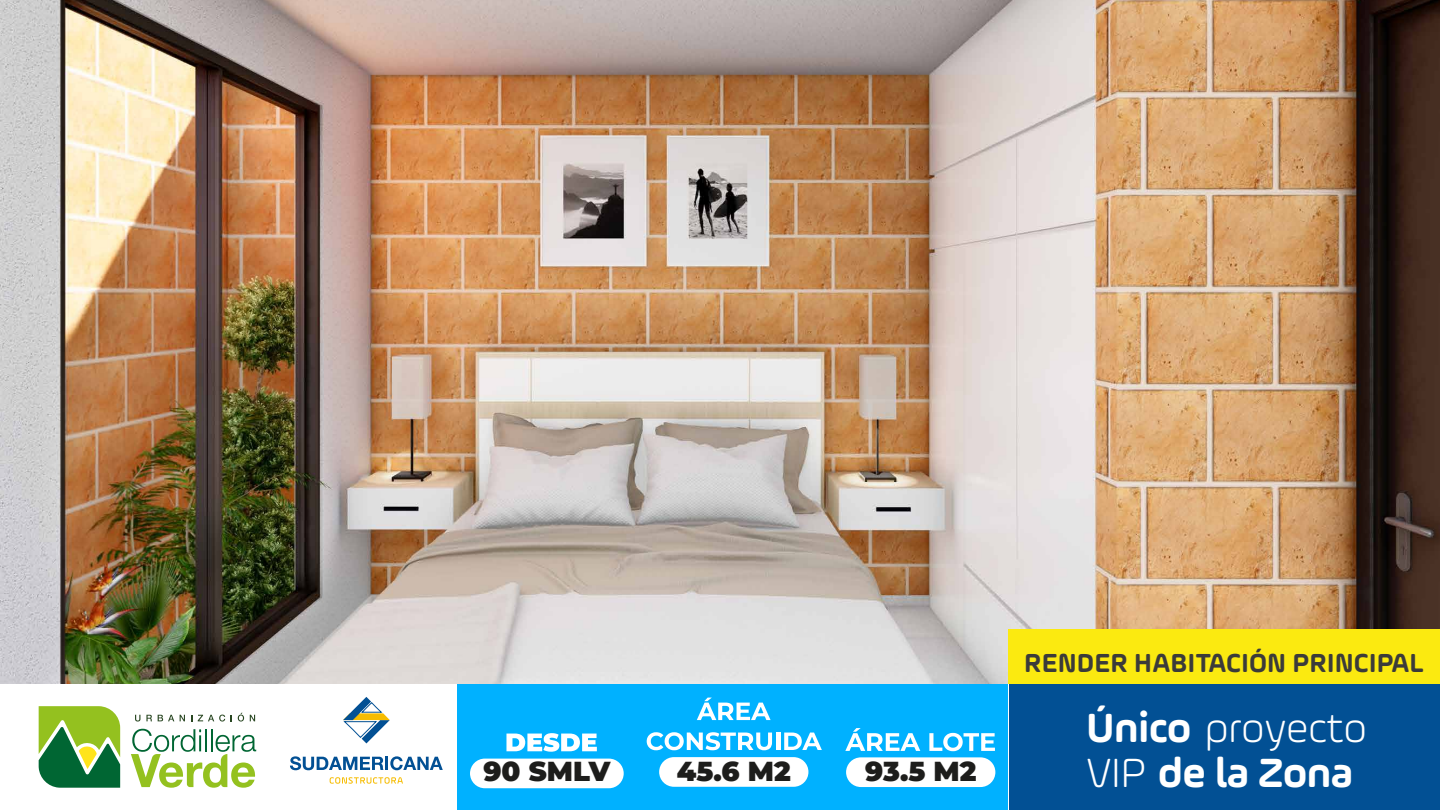
<style>
.page{position:relative;width:1440px;height:810px;background:#fff}
.page>*{position:absolute;margin:0;border:0;box-sizing:border-box;transform-origin:0 0}
.t1{font:300 43.42px "Ample Soft Pro";color:#fff}
.t2{font:700 43.42px "Ample Soft Pro";color:#fff}
.t3{font:700 27.75px "Ample Soft Pro";color:#3b3b3a}
.t4{font:900 27.45px "Montserrat";color:#1d1d1b}
.s1{font-weight:700}
.s2{font-weight:300}
</style>
<div class="page">
<img style="left:0;top:0;width:1440px;height:684px">
<div style="left:1008px;top:629px;width:432px;height:55px;background:#fbea10"></div>
<div style="left:0;top:684px;width:1440px;height:126px;background:#025094"></div>
<div style="left:0;top:684px;width:1008px;height:126px;background:#fff"></div>
<div style="left:457px;top:684px;width:551px;height:126px;background:#00b1ff"></div>
<svg style="left:343px;top:697px;width:47px;height:46px"></svg>
<svg style="left:290px;top:756px;width:153px;height:14px"></svg>
<svg style="left:330px;top:777px;width:73px;height:7px"></svg>
<svg style="left:131px;top:729px;width:125px;height:59px"></svg>
<svg style="left:135px;top:715px;width:5px;height:7px"></svg>
<svg style="left:146px;top:715px;width:6px;height:6px"></svg>
<svg style="left:158px;top:715px;width:16px;height:6px"></svg>
<svg style="left:180px;top:715px;width:5px;height:6px"></svg>
<svg style="left:198px;top:715px;width:27px;height:7px"></svg>
<svg style="left:238px;top:713px;width:6px;height:9px"></svg>
<svg style="left:250px;top:715px;width:5px;height:6px"></svg>
<svg style="left:39px;top:706px;width:81px;height:82px;background:#65a345"></svg>
<div style="left:470px;top:759px;width:154px;height:29px;background:#fff;border-radius:15px"></div>
<svg style="left:506px;top:733px;width:91px;height:19px"></svg>
<div style="left:846px;top:757px;width:149px;height:30px;background:#fff;border-radius:15px"></div>
<svg style="left:845px;top:728px;width:75px;height:23px"></svg>
<svg style="left:929px;top:733px;width:66px;height:18px"></svg>
<div style="left:659px;top:757px;width:149px;height:30px;background:#fff;border-radius:15px"></div>
<svg style="left:697px;top:698px;width:74px;height:22px"></svg>
<svg style="left:647px;top:732px;width:125px;height:18px"></svg>
<hr style="left:776px;top:733px;width:4px;height:17px;background:#fff">
<svg style="left:784px;top:733px;width:38px;height:17px"></svg>
<p class="t3" style="left:1024px;top:644px;width:401px">RENDER HABITACIÓN PRINCIPAL</p>
<h1 class="t1" style="left:1086px;top:700px;width:282px"><span class="s1">Único</span> proyecto</h1>
<p class="t4" style="left:483px;top:753px;width:129px">90 SMLV</p>
<p class="t4" style="left:677px;top:753px;width:115px">45.6 M2</p>
<p class="t4" style="left:865px;top:753px;width:113px">93.5 M2</p>
<h1 class="t2" style="left:1086px;top:743px;width:268px"><span class="s2">VIP</span> de la Zona</h1>
</div>
